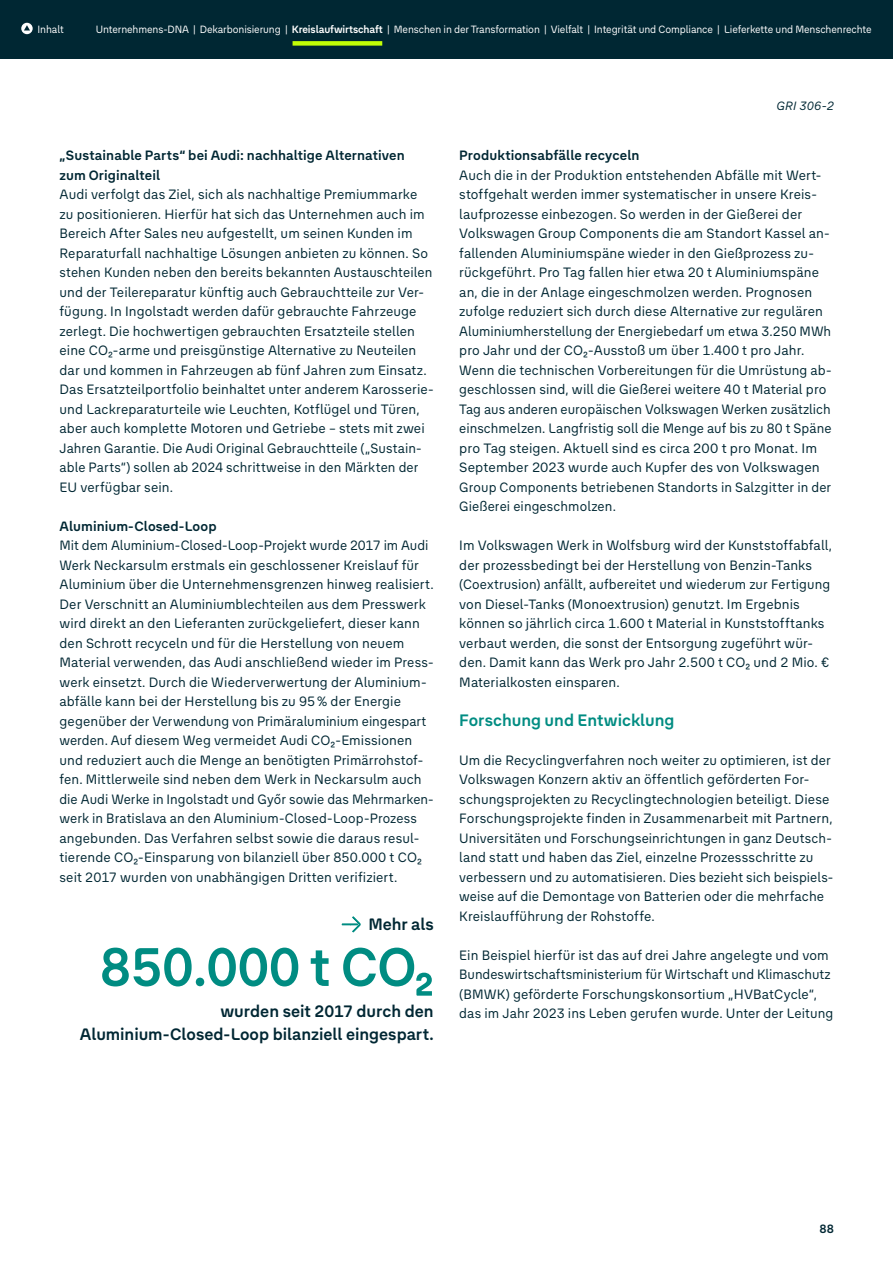
<style>
.page{position:relative;width:893px;height:1263px;background:#fff}
.page>*{position:absolute;margin:0;border:0;box-sizing:border-box;transform-origin:0 0}
.t1{font:700 54px "The Group TEXT Pro";letter-spacing:-.01em;color:#008c82}
.t2{font:700 16.5px/22.5px "The Group TEXT Pro";color:#002733;text-align:right}
.t3{font:700 16.5px "The Group TEXT Pro";color:#008c82}
.t4{font:13.5px/19.5px "The Group TEXT Pro";letter-spacing:.01em;color:#002733}
.t5{font:700 13.5px/19.5px "The Group TEXT Pro";letter-spacing:.005em;color:#002733}
.t6{font:italic 12px "The Group TEXT Pro";letter-spacing:.02em;color:#002733}
.t7{font:700 12px "The Group TEXT Pro";color:#002733}
.t8{font:10.5px "The Group TEXT Pro";letter-spacing:-.01em;color:#fff}
.s1{font-weight:700}
</style>
<div class="page">
<svg style="left:342px;top:916px;width:18px;height:16px"></svg>
<div style="left:0;top:0;width:893px;height:59px;background:#002733"></div>
<svg style="left:21px;top:23px;width:12px;height:11px"></svg>
<svg style="left:24px;top:25px;width:6px;height:6px"></svg>
<div style="left:293px;top:41px;width:89px;height:5px;background:#c2fe06"></div>
<p class="t8" style="left:38px;top:21px;width:28px">Inhalt</p>
<p class="t8" style="left:96px;top:21px;width:777px">Unternehmens-DNA | Dekarbonisierung | <span class="s1">Kreislaufwirtschaft</span> | Menschen in der Transformation | Vielfalt | Integrität und Compliance | Lieferkette und Menschenrechte</p>
<p class="t5" style="left:60px;top:144px;width:347px">„Sustainable Parts“ bei Audi: nachhaltige Alternativen zum Originalteil</p>
<p class="t4" style="left:60px;top:184px;width:376px">Audi verfolgt das Ziel, sich als nachhaltige Premiummarke zu positionieren. Hierfür hat sich das Unternehmen auch im Bereich After Sales neu aufgestellt, um seinen Kunden im Reparaturfall nachhaltige Lösungen anbieten zu können. So stehen Kunden neben den bereits bekannten Austauschteilen und der Teilereparatur künftig auch Gebrauchtteile zur Ver&shy;fügung. In Ingolstadt werden dafür gebrauchte Fahrzeuge zerlegt. Die hochwertigen gebrauchten Ersatzteile stellen eine CO2-arme und preisgünstige Alternative zu Neuteilen dar und kommen in Fahrzeugen ab fünf Jahren zum Einsatz.<br>Das Ersatzteilportfolio beinhaltet unter anderem Karosserie&shy;und Lackreparaturteile wie Leuchten, Kotflügel und Türen, aber auch komplette Motoren und Getriebe – stets mit zwei Jahren Garantie. Die Audi Original Gebrauchtteile („Sustain&shy;able Parts“) sollen ab 2024 schrittweise in den Märkten der EU verfügbar sein.</p>
<p class="t5" style="left:60px;top:515px;width:159px">Aluminium-Closed-Loop</p>
<p class="t4" style="left:60px;top:535px;width:376px">Mit dem Aluminium-Closed-Loop-Projekt wurde 2017 im Audi Werk Neckarsulm erstmals ein geschlossener Kreislauf für Aluminium über die Unternehmensgrenzen hinweg realisiert.<br>Der Verschnitt an Aluminiumblechteilen aus dem Presswerk wird direkt an den Lieferanten zurückgeliefert, dieser kann den Schrott recyceln und für die Herstellung von neuem Material verwenden, das Audi anschließend wieder im Press&shy;werk einsetzt. Durch die Wiederverwertung der Aluminium&shy;abfälle kann bei der Herstellung bis zu 95 % der Energie gegenüber der Verwendung von Primäraluminium eingespart werden. Auf diesem Weg vermeidet Audi CO2-Emissionen und reduziert auch die Menge an benötigten Primärrohstof&shy;fen. Mittlerweile sind neben dem Werk in Neckarsulm auch die Audi Werke in Ingolstadt und Győr sowie das Mehrmarken&shy;werk in Bratislava an den Aluminium-Closed-Loop-Prozess angebunden. Das Verfahren selbst sowie die daraus resul&shy;tierende CO2-Einsparung von bilanziell über 850.000 t CO2 seit 2017 wurden von unabhängigen Dritten verifiziert.</p>
<p class="t2" style="left:368px;top:912px;width:67px">Mehr als</p>
<h1 class="t1" style="left:100px;top:927px;width:336px">850.000 t CO₂</h1>
<p class="t2" style="left:80px;top:999px;width:355px">wurden seit 2017 durch den<br>Aluminium-Closed-Loop bilanziell eingespart.</p>
<p class="t6" style="left:777px;top:97px;width:59px">GRI 306-2</p>
<p class="t5" style="left:459px;top:144px;width:182px">Produktionsabfälle recyceln</p>
<p class="t4" style="left:459px;top:164px;width:374px">Auch die in der Produktion entstehenden Abfälle mit Wert&shy;stoffgehalt werden immer systematischer in unsere Kreis&shy;laufprozesse einbezogen. So werden in der Gießerei der Volkswagen Group Components die am Standort Kassel an&shy;fallenden Aluminiumspäne wieder in den Gießprozess zu&shy;rückgeführt. Pro Tag fallen hier etwa 20 t Aluminiumspäne an, die in der Anlage eingeschmolzen werden. Prognosen zufolge reduziert sich durch diese Alternative zur regulären Aluminiumherstellung der Energiebedarf um etwa 3.250 MWh pro Jahr und der CO2-Ausstoß um über 1.400 t pro Jahr.<br>Wenn die technischen Vorbereitungen für die Umrüstung ab&shy;geschlossen sind, will die Gießerei weitere 40 t Material pro Tag aus anderen europäischen Volkswagen Werken zusätzlich einschmelzen. Langfristig soll die Menge auf bis zu 80 t Späne pro Tag steigen. Aktuell sind es circa 200 t pro Monat. Im September 2023 wurde auch Kupfer des von Volkswagen Group Components betriebenen Standorts in Salzgitter in der Gießerei eingeschmolzen.</p>
<p class="t4" style="left:459px;top:535px;width:374px">Im Volkswagen Werk in Wolfsburg wird der Kunststoffabfall, der prozessbedingt bei der Herstellung von Benzin-Tanks (Coextrusion) anfällt, aufbereitet und wiederum zur Fertigung von Diesel-Tanks (Monoextrusion) genutzt. Im Ergebnis können so jährlich circa 1.600 t Material in Kunststofftanks verbaut werden, die sonst der Entsorgung zugeführt wür&shy;den. Damit kann das Werk pro Jahr 2.500 t CO2 und 2 Mio. € Materialkosten einsparen.</p>
<p class="t3" style="left:459px;top:708px;width:217px">Forschung und Entwicklung</p>
<p class="t4" style="left:459px;top:749px;width:375px">Um die Recyclingverfahren noch weiter zu optimieren, ist der Volkswagen Konzern aktiv an öffentlich geförderten For&shy;schungsprojekten zu Recyclingtechnologien beteiligt. Diese Forschungsprojekte finden in Zusammenarbeit mit Partnern, Universitäten und Forschungseinrichtungen in ganz Deutsch&shy;land statt und haben das Ziel, einzelne Prozessschritte zu verbessern und zu automatisieren. Dies bezieht sich beispiels&shy;weise auf die Demontage von Batterien oder die mehrfache Kreislaufführung der Rohstoffe.</p>
<p class="t4" style="left:459px;top:944px;width:376px">Ein Beispiel hierfür ist das auf drei Jahre angelegte und vom Bundeswirtschaftsministerium für Wirtschaft und Klimaschutz (BMWK) geförderte Forschungskonsortium „HVBatCycle“, das im Jahr 2023 ins Leben gerufen wurde. Unter der Leitung</p>
<p class="t7" style="left:819px;top:1219px;width:16px">88</p>
</div>
